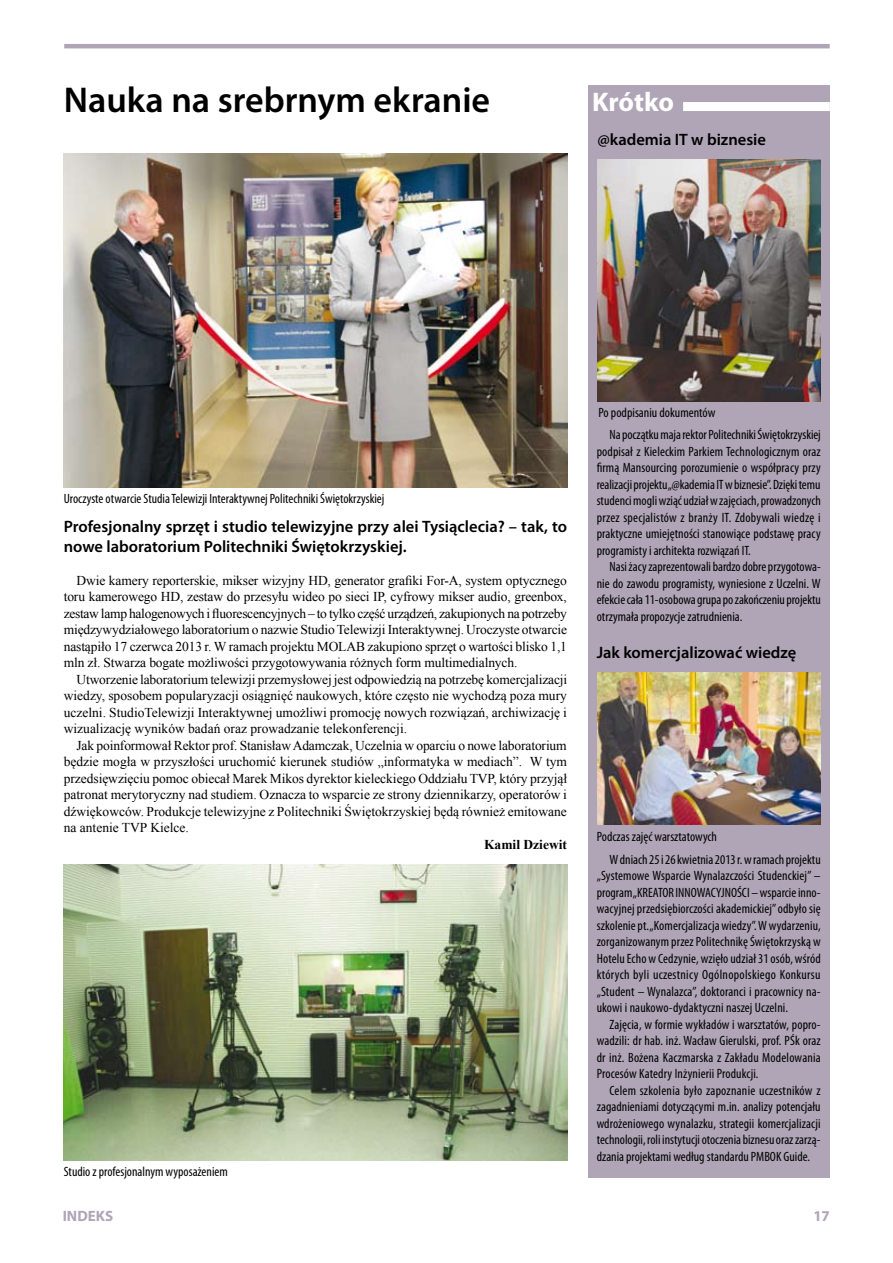
<style>
.page{position:relative;width:893px;height:1263px;background:#fff}
.page>*{position:absolute;margin:0;border:0;box-sizing:border-box;transform-origin:0 0}
.t1{font:600 36px "Myriad Pro";color:#000}
.t2{font:700 27px "Myriad Pro";color:#fff}
.t3{font:600 16.5px/19.8px "Myriad Pro";color:#000}
.t4{font:700 15px "Myriad Pro";color:#afa5b6}
.t5{font:condensed 13.5px/16.5px "Myriad Pro";color:#000;text-align:justify}
.t6{font:13.5px/16.5px "Times New Roman";color:#000;text-align:justify}
.t7{font:700 13.5px "Times New Roman";color:#000}
</style>
<div class="page">
<hr style="left:64px;top:44px;width:766px;height:4px;background:#afa5b6">
<img style="left:64px;top:153px;width:503px;height:334px">
<img style="left:64px;top:864px;width:503px;height:296px">
<div style="left:589px;top:85px;width:241px;height:1093px;background:#afa5b6"></div>
<div style="left:683px;top:102px;width:147px;height:9px;background:#fff"></div>
<img style="left:598px;top:160px;width:222px;height:242px">
<img style="left:598px;top:672px;width:222px;height:153px">
<h1 class="t1" style="left:64px;top:77px;width:428px">Nauka na srebrnym ekranie</h1>
<h2 class="t2" style="left:592px;top:84px;width:83px">Krótko</h2>
<p class="t3" style="left:597px;top:129px;width:170px">@kademia IT w biznesie</p>
<p class="t5" style="left:64px;top:490px;width:322px">Uroczyste otwarcie Studia Telewizji Interaktywnej Politechniki Świętokrzyskiej</p>
<p class="t3" style="left:64px;top:516px;width:505px">Profesjonalny sprzęt i studio telewizyjne przy alei Tysiąclecia? – tak, to nowe laboratorium Politechniki Świętokrzyskiej.</p>
<p class="t6" style="left:64px;top:572px;width:505px;text-indent:13px">Dwie kamery reporterskie, mikser wizyjny HD, generator grafiki For-A, system optycznego toru kamerowego HD, zestaw do przesyłu wideo po sieci IP, cyfrowy mikser audio, greenbox, zestaw lamp halogenowych i fluorescencyjnych – to tylko część urządzeń, zakupionych na potrzeby międzywydziałowego laboratorium o nazwie Studio Telewizji Interaktywnej. Uroczyste otwarcie nastąpiło 17 czerwca 2013 r. W ramach projektu MOLAB zakupiono sprzęt o wartości blisko 1,1 mln zł. Stwarza bogate możliwości przygotowywania różnych form multimedialnych.</p>
<p class="t6" style="left:64px;top:671px;width:505px;text-indent:13px">Utworzenie laboratorium telewizji przemysłowej jest odpowiedzią na potrzebę komercjalizacji wiedzy, sposobem popularyzacji osiągnięć naukowych, które często nie wychodzą poza mury uczelni. StudioTelewizji Interaktywnej umożliwi promocję nowych rozwiązań, archiwizację i wizualizację wyników badań oraz prowadzanie telekonferencji.</p>
<p class="t6" style="left:64px;top:737px;width:505px;text-indent:13px">Jak poinformował Rektor prof. Stanisław Adamczak, Uczelnia w oparciu o nowe laboratorium będzie mogła w przyszłości uruchomić kierunek studiów „informatyka w mediach”. W tym przedsięwzięciu pomoc obiecał Marek Mikos dyrektor kieleckiego Oddziału TVP, który przyjął patronat merytoryczny nad studiem. Oznacza to wsparcie ze strony dziennikarzy, operatorów i dźwiękowców. Produkcje telewizyjne z Politechniki Świętokrzyskiej będą również emitowane na antenie TVP Kielce.</p>
<p class="t7" style="left:484px;top:835px;width:84px">Kamil Dziewit</p>
<p class="t5" style="left:64px;top:1163px;width:166px">Studio z profesjonalnym wyposażeniem</p>
<p class="t5" style="left:598px;top:404px;width:118px">Po podpisaniu dokumentów</p>
<p class="t5" style="left:597px;top:427px;width:226px;text-indent:13px">Na początku maja rektor Politechniki Świętokrzyskiej podpisał z Kieleckim Parkiem Technologicznym oraz firmą Mansourcing porozumienie o współpracy przy realizacji projektu „@kademia IT w biznesie”. Dzięki temu studenci mogli wziąć udział w zajęciach, prowadzonych przez specjalistów z branży IT. Zdobywali wiedzę i praktyczne umiejętności stanowiące podstawę pracy programisty i architekta rozwiązań IT.</p>
<p class="t5" style="left:597px;top:558px;width:226px;text-indent:13px">Nasi żacy zaprezentowali bardzo dobre przygotowa&shy;nie do zawodu programisty, wyniesione z Uczelni. W efekcie cała 11-osobowa grupa po zakończeniu projektu otrzymała propozycje zatrudnienia.</p>
<p class="t3" style="left:597px;top:642px;width:201px">Jak komercjalizować wiedzę</p>
<p class="t5" style="left:597px;top:828px;width:122px">Podczas zajęć warsztatowych</p>
<p class="t5" style="left:597px;top:851px;width:226px;text-indent:13px">W dniach 25 i 26 kwietnia 2013 r. w ramach projektu „Systemowe Wsparcie Wynalazczości Studenckiej” – program „KREATOR INNOWACYJNOŚCI – wsparcie inno&shy;wacyjnej przedsiębiorczości akademickiej” odbyło się szkolenie pt. „Komercjalizacja wiedzy”. W wydarzeniu, zorganizowanym przez Politechnikę Świętokrzyską w Hotelu Echo w Cedzynie, wzięło udział 31 osób, wśród których byli uczestnicy Ogólnopolskiego Konkursu „Student – Wynalazca”, doktoranci i pracownicy na&shy;ukowi i naukowo-dydaktyczni naszej Uczelni.</p>
<p class="t5" style="left:597px;top:1016px;width:225px;text-indent:13px">Zajęcia, w formie wykładów i warsztatów, popro&shy;wadzili: dr hab. inż. Wacław Gierulski, prof. PŚk oraz dr inż. Bożena Kaczmarska z Zakładu Modelowania Procesów Katedry Inżynierii Produkcji.</p>
<p class="t5" style="left:597px;top:1082px;width:225px;text-indent:13px">Celem szkolenia było zapoznanie uczestników z zagadnieniami dotyczącymi m.in. analizy potencjału wdrożeniowego wynalazku, strategii komercjalizacji technologii, roli instytucji otoczenia biznesu oraz zarzą&shy;dzania projektami według standardu PMBOK Guide.</p>
<p class="t4" style="left:63px;top:1206px;width:52px">INDEKS</p>
<p class="t4" style="left:814px;top:1206px;width:18px">17</p>
</div>
